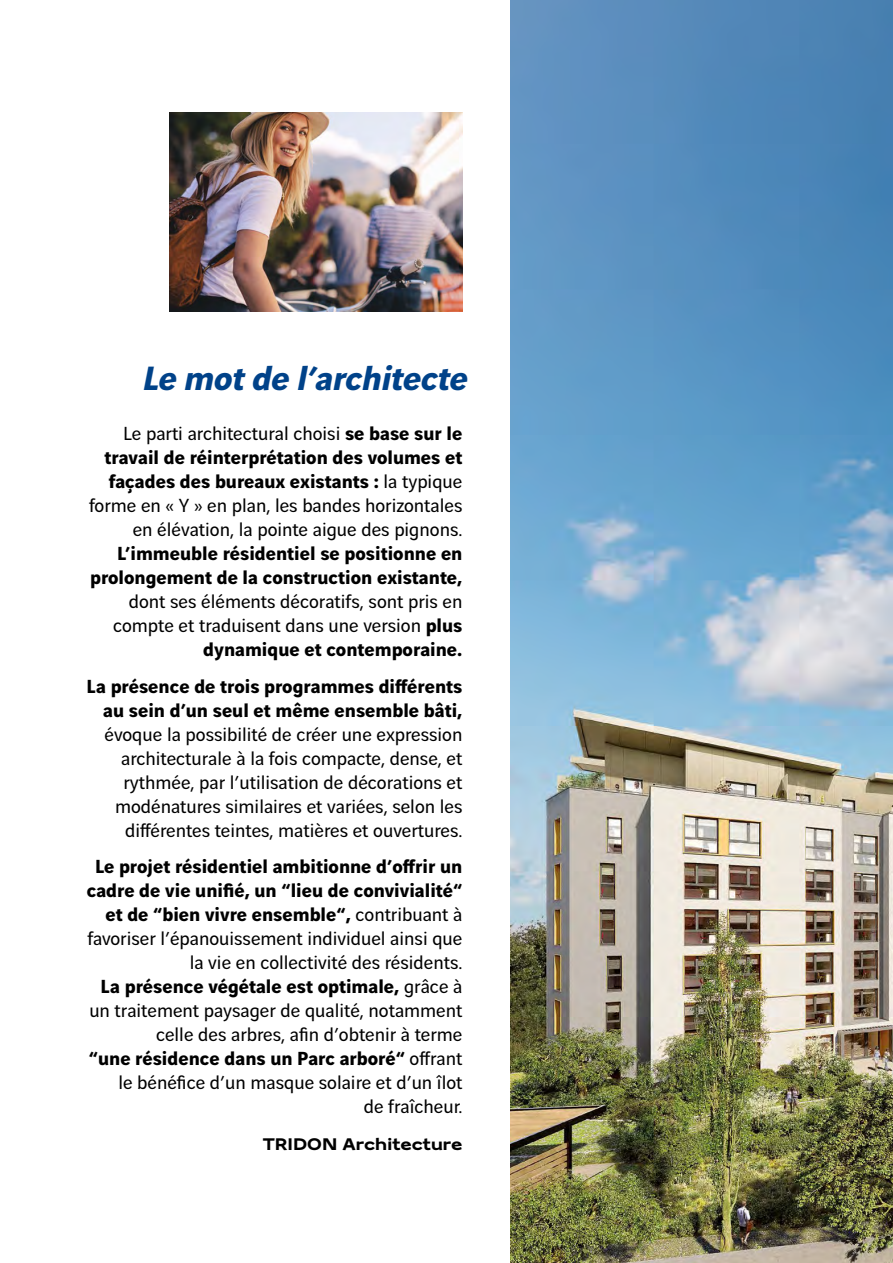
<style>
.page{position:relative;width:893px;height:1263px;background:#fff}
.page>*{position:absolute;margin:0;border:0;box-sizing:border-box;transform-origin:0 0}
.t1{font:italic 700 36px "Vinci Sans";color:#004289}
.t2{font:20.25px/24px "Vinci Sans";color:#000;text-align:right}
.t3{font:700 20.25px/24px "Vinci Sans";color:#000;text-align:right}
.t4{font:700 18px "Vinci Sans Expanded";color:#000}
.s1{font-weight:700}
</style>
<div class="page">
<img style="left:510px;top:0;width:383px;height:1263px">
<img style="left:169px;top:113px;width:293px;height:198px">
<h1 class="t1" style="left:141px;top:350px;width:336px">Lemotdel’architecte</h1>
<p class="t2" style="left:89px;top:419px;width:375px">Le parti architectural choisi <span class="s1">se base sur le travail de réinterprétation des volumes et façades des bureaux existants :</span> la typique forme en « Y » en plan, les bandes horizontales en élévation, la pointe aigue des pignons.</p>
<p class="t3" style="left:90px;top:539px;width:374px">L’immeuble résidentiel se positionne en prolongement de la construction existante,</p>
<p class="t2" style="left:113px;top:587px;width:351px">dont ses éléments décoratifs, sont pris en compte et traduisent dans une version <span class="s1">plus dynamique et contemporaine.</span></p>
<p class="t3" style="left:87px;top:672px;width:377px">La présence de trois programmes différents au sein d’un seul et même ensemble bâti,</p>
<p class="t2" style="left:105px;top:720px;width:359px">évoque la possibilité de créer une expression architecturale à la fois compacte, dense, et rythmée, par l’utilisation de décorations et modénatures similaires et variées, selon les différentes teintes, matières et ouvertures.</p>
<p class="t2" style="left:87px;top:853px;width:377px"><span class="s1">Le projet résidentiel ambitionne d’offrir un cadre de vie unifié, un “lieu de convivialité“ et de “bien vivre ensemble“,</span> contribuant à favoriser l’épanouissement individuel ainsi que la vie en collectivité des résidents.<br><span class="s1">La présence végétale est optimale,</span> grâce à un traitement paysager de qualité, notamment celle des arbres, afin d’obtenir à terme<br><span class="s1">“une résidence dans un Parc arboré“</span> offrant le bénéfice d’un masque solaire et d’un îlot<br>de fraîcheur.</p>
<p class="t4" style="left:263px;top:1131px;width:201px">TRIDON Architecture</p>
</div>
